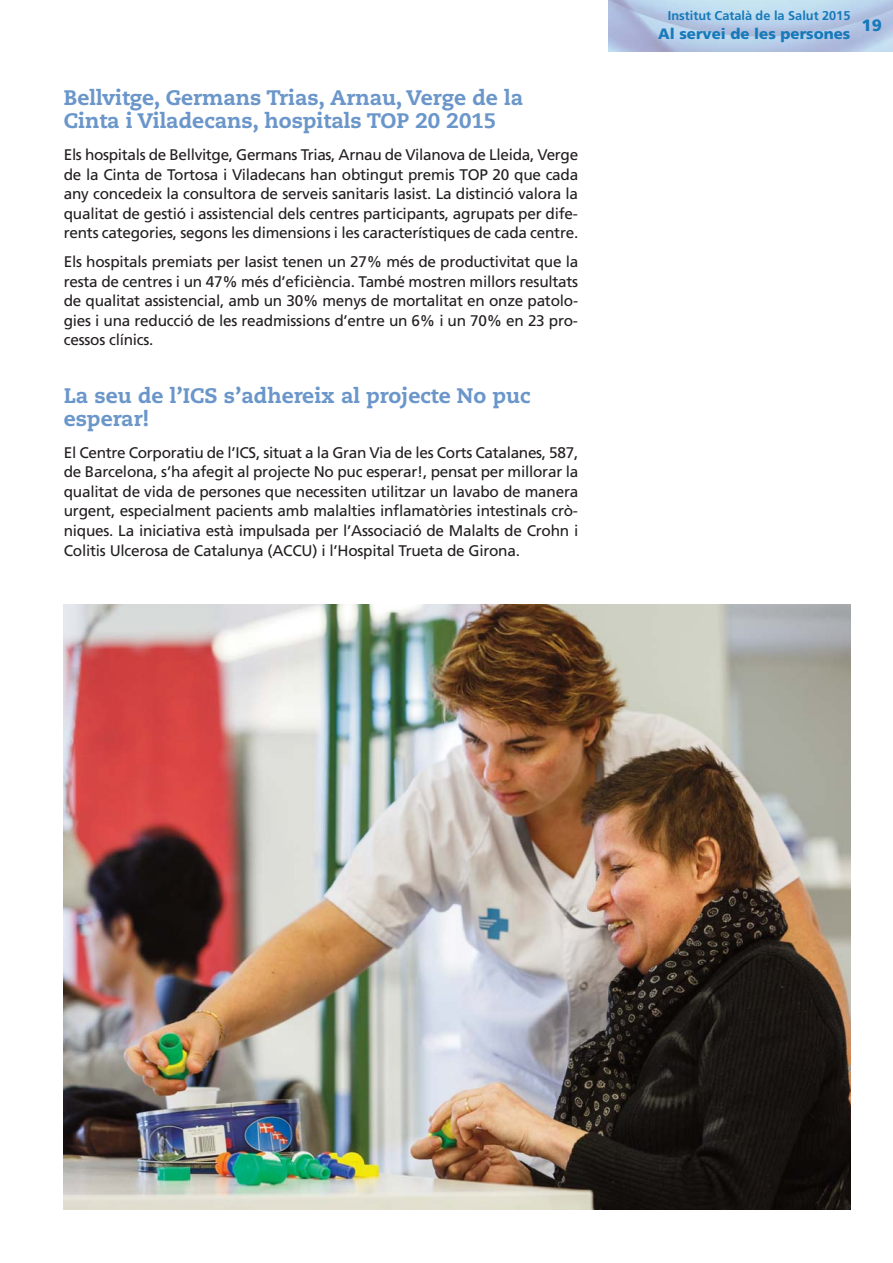
<style>
.page{position:relative;width:893px;height:1263px;background:#fff}
.page>*{position:absolute;margin:0;border:0;box-sizing:border-box;transform-origin:0 0}
.t1{font:800 21px/22.5px "Caecilia";color:#6a96ca}
.t2{font:900 16.5px "Frutiger";color:#1679b9}
.t3{font:15.3px/19.5px "Frutiger";letter-spacing:-.015em;color:#231f20;text-align:justify}
.t4{font:900 15px "Frutiger";color:#1679b9}
.t5{font:700 12.75px "Frutiger";color:#1679b9}
</style>
<div class="page">
<img style="left:64px;top:604px;width:786px;height:605px">
<h1 class="t1" style="left:64px;top:89px;width:461px">Bellvitge, Germans Trias, Arnau, Verge de la<br>Cinta i Viladecans, hospitals TOP 20 2015</h1>
<p class="t3" style="left:64px;top:146px;width:516px">Els hospitals de Bellvitge, Germans Trias, Arnau de Vilanova de Lleida, Verge de la Cinta de Tortosa i Viladecans han obtingut premis TOP 20 que cada any concedeix la consultora de serveis sanitaris Iasist. La distinció valora la qualitat de gestió i assistencial dels centres participants, agrupats per dife&shy;rents categories, segons les dimensions i les característiques de cada centre.</p>
<p class="t3" style="left:64px;top:254px;width:516px">Els hospitals premiats per Iasist tenen un 27% més de productivitat que la resta de centres i un 47% més d’eficiència. També mostren millors resultats de qualitat assistencial, amb un 30% menys de mortalitat en onze patolo&shy;gies i una reducció de les readmissions d’entre un 6% i un 70% en 23 pro&shy;cessos clínics.</p>
<h1 class="t1" style="left:64px;top:386px;width:469px">La seu de l’ICS s’adhereix al projecte No puc esperar!</h1>
<p class="t3" style="left:64px;top:444px;width:516px">El Centre Corporatiu de l’ICS, situat a la Gran Via de les Corts Catalanes, 587, de Barcelona, s’ha afegit al projecte No puc esperar!, pensat per millorar la qualitat de vida de persones que necessiten utilitzar un lavabo de manera urgent, especialment pacients amb malalties inflamatòries intestinals crò&shy;niques. La iniciativa està impulsada per l’Associació de Malalts de Crohn i Colitis Ulcerosa de Catalunya (ACCU) i l’Hospital Trueta de Girona.</p>
<p class="t5" style="left:668px;top:10px;width:184px">Institut Català de la Salut 2015</p>
<p class="t4" style="left:658px;top:28px;width:194px">Al servei de les persones</p>
<p class="t2" style="left:862px;top:18px;width:22px">19</p>
</div>
